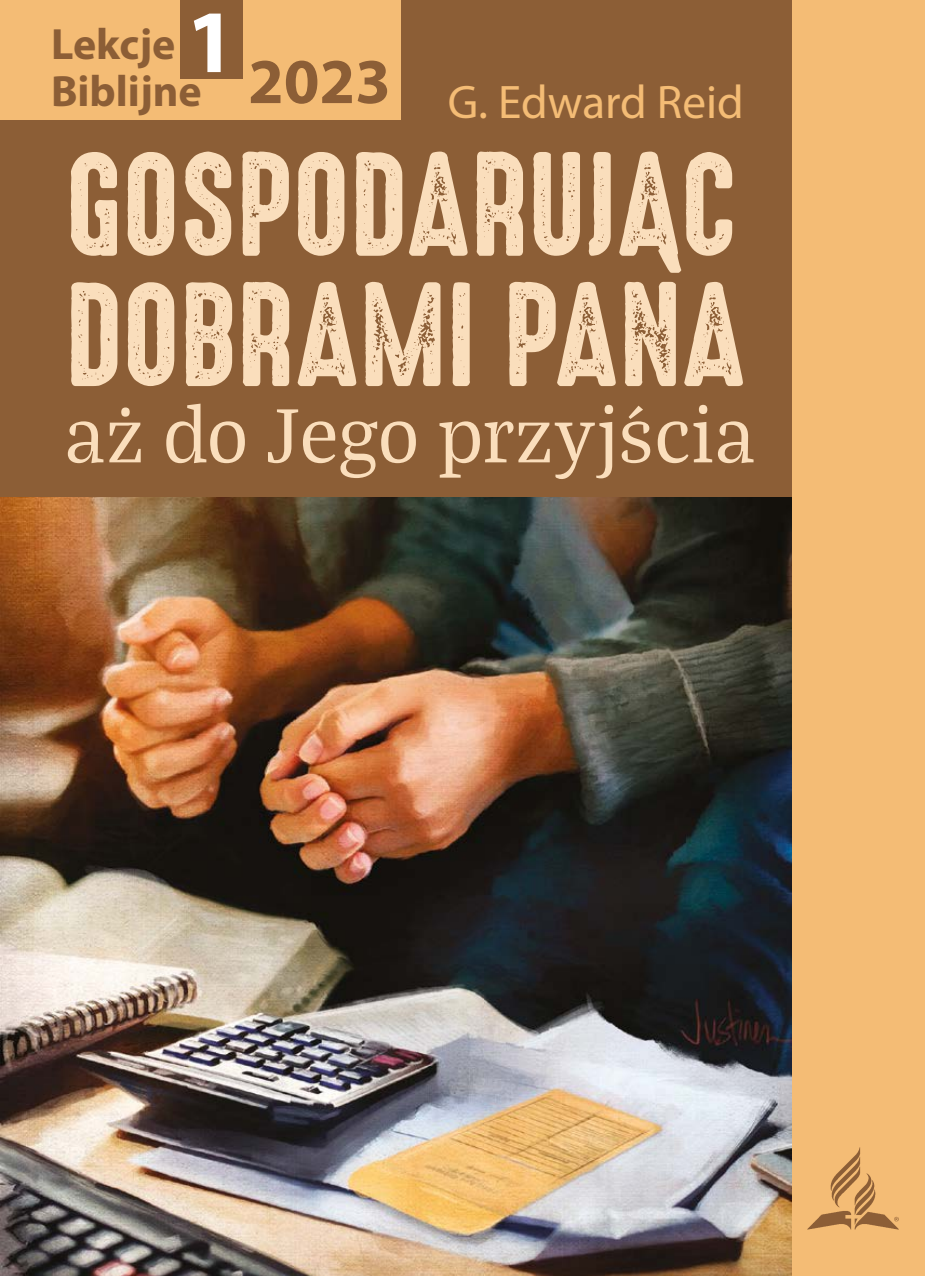
<style>
.page{position:relative;width:925px;height:1276px;background:#f4bc75}
.page>*{position:absolute;margin:0;border:0;box-sizing:border-box;transform-origin:0 0}
.t1{font:133.42px/130.3px "High Voltage Rough";letter-spacing:-.01em;color:#fadebc}
._24__reklama_LB{font:700 90px "Myriad Pro";color:#fff}
.t2{font:82.8px "Bagatela";letter-spacing:-.005em;color:#fadebc}
._24__reklama_LB-2{font:700 64.35px "Myriad Pro";color:#8c5e36}
._24__reklama_LB-3{font:47.25px "Myriad Pro";color:#f4bc75}
._24__reklama_LB-4{font:700 43.88px "Myriad Pro";color:#8c5e36}
</style>
<div class="page">
<img style="left:0;top:497px;width:791px;height:779px">
<div style="left:0;top:0;width:791px;height:497px;background:#8c5e36"></div>
<div style="left:0;top:0;width:401px;height:120px;background:#f4bc75"></div>
<div style="left:180px;top:0;width:62px;height:78px;background:#8c5e36"></div>
<img style="left:808px;top:1147px;width:91px;height:83px">
<p class="_24__reklama_LB" style="left:186px;top:-17px;width:51px">1</p>
<p class="_24__reklama_LB-4" style="left:51px;top:15px;width:126px">Lekcje</p>
<p class="_24__reklama_LB-4" style="left:51px;top:62px;width:152px">Biblijne</p>
<p class="_24__reklama_LB-2" style="left:248px;top:39px;width:144px">2023</p>
<p class="_24__reklama_LB-3" style="left:448px;top:73px;width:298px">G. Edward Reid</p>
<p class="t1" style="left:64px;top:145px;width:682px">GOSPODARUJĄC<br>DOBRAMI PANA</p>
<p class="t2" style="left:64px;top:382px;width:691px">aż do Jego przyjścia</p>
</div>
